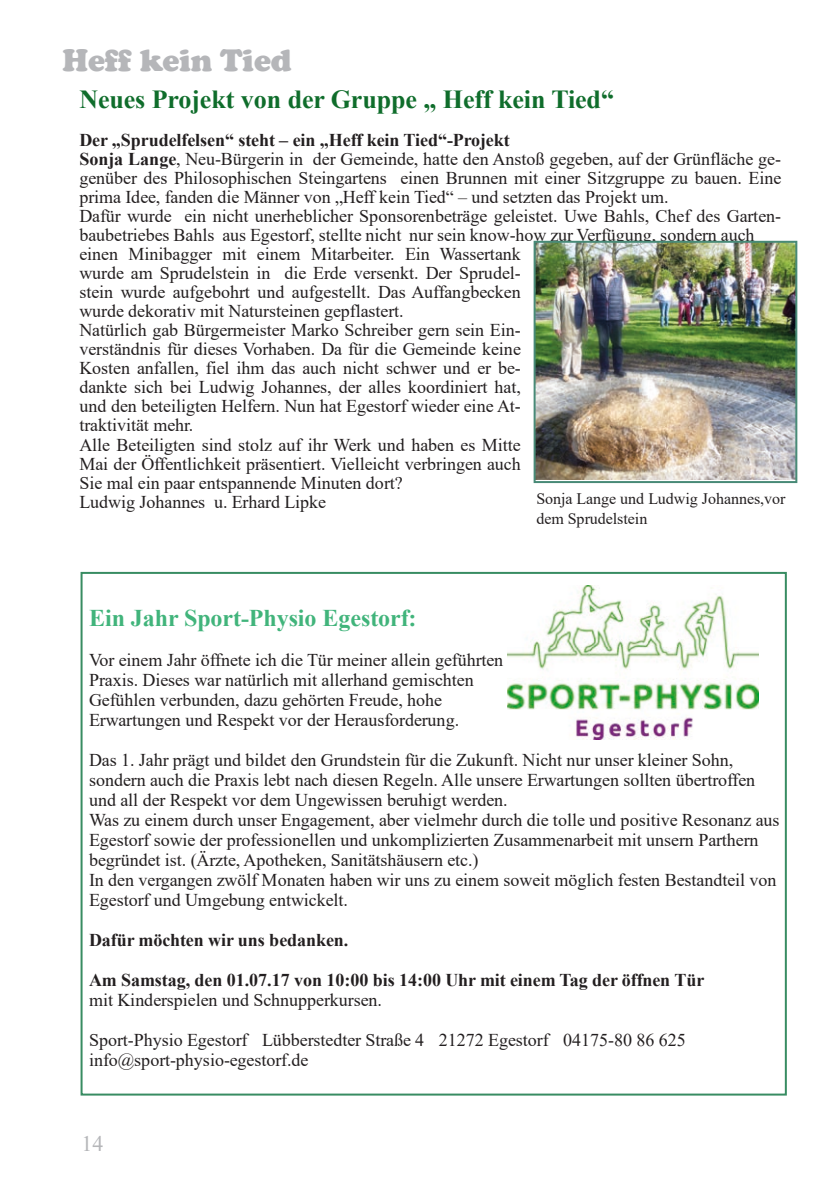
<style>
.page{position:relative;width:840px;height:1191px;background:#fff}
.page>*{position:absolute;margin:0;border:0;box-sizing:border-box;transform-origin:0 0}
.t1{font:900 32px "Cooper";letter-spacing:-.005em;color:#b5b6b9}
.t2{font:700 26px "Times New Roman";color:#0f6d2b}
.t3{font:700 24px "Times New Roman";color:#41b47b}
.t4{font:22px "Times New Roman";color:#b5b6b9}
.t5{font:18px/19px "Times New Roman";color:#231f20}
.t6{font:700 18px "Times New Roman";color:#231f20}
.t7{font:16px/20px "Times New Roman";color:#231f20}
.s1{font-weight:700}
</style>
<div class="page">
<img style="left:536px;top:244px;width:257px;height:236px">
<div style="left:533px;top:241px;width:263px;height:242px;border:2px solid #488a77"></div>
<img style="left:507px;top:586px;width:251px;height:153px">
<h1 class="t1" style="left:62px;top:42px;width:230px">Heff kein Tied</h1>
<h2 class="t2" style="left:79px;top:81px;width:536px">Neues Projekt von der Gruppe „ Heff kein Tied“</h2>
<p class="t5" style="left:79px;top:130px;width:703px"><span class="s1">Der „Sprudelfelsen“ steht – ein „Heff kein Tied“-Projekt<br>Sonja Lange</span>, Neu-Bürgerin in der Gemeinde, hatte den Anstoß gegeben, auf der Grünfläche ge‐ genüber des Philosophischen Steingartens einen Brunnen mit einer Sitzgruppe zu bauen. Eine prima Idee, fanden die Männer von „Heff kein Tied“ – und setzten das Projekt um.<br>Dafür wurde ein nicht unerheblicher Sponsorenbeträge geleistet. Uwe Bahls, Chef des Garten‐ baubetriebes Bahls aus Egestorf, stellte nicht nur sein know-how zur Verfügung, sondern auch einen Minibagger mit einem Mitarbeiter. Ein Wassertank<br>wurde am Sprudelstein in die Erde versenkt. Der Sprudel‐<br>stein wurde aufgebohrt und aufgestellt. Das Auffangbecken<br>wurde dekorativ mit Natursteinen gepflastert.<br>Natürlich gab Bürgermeister Marko Schreiber gern sein Ein‐<br>verständnis für dieses Vorhaben. Da für die Gemeinde keine<br>Kosten anfallen, fiel ihm das auch nicht schwer und er be‐<br>dankte sich bei Ludwig Johannes, der alles koordiniert hat,<br>und den beteiligten Helfern. Nun hat Egestorf wieder eine At‐<br>traktivität mehr.<br>Alle Beteiligten sind stolz auf ihr Werk und haben es Mitte<br>Mai der Öffentlichkeit präsentiert. Vielleicht verbringen auch<br>Sie mal ein paar entspannende Minuten dort?<br>Ludwig Johannes u. Erhard Lipke</p>
<p class="t7" style="left:536px;top:488px;width:250px">Sonja Lange und Ludwig Johannes,vor dem Sprudelstein</p>
<h3 class="t3" style="left:89px;top:600px;width:329px">Ein Jahr Sport-Physio Egestorf:</h3>
<p class="t5" style="left:89px;top:649px;width:415px;line-height:20px">Vor einem Jahr öffnete ich die Tür meiner allein geführten Praxis. Dieses war natürlich mit allerhand gemischten Gefühlen verbunden, dazu gehörten Freude, hohe Erwartungen und Respekt vor der Herausforderung.</p>
<p class="t5" style="left:89px;top:749px;width:691px;line-height:20px">Das 1. Jahr prägt und bildet den Grundstein für die Zukunft. Nicht nur unser kleiner Sohn, sondern auch die Praxis lebt nach diesen Regeln. Alle unsere Erwartungen sollten übertroffen und all der Respekt vor dem Ungewissen beruhigt werden.<br>Was zu einem durch unser Engagement, aber vielmehr durch die tolle und positive Resonanz aus Egestorf sowie der professionellen und unkomplizierten Zusammenarbeit mit unsern Parthern begründet ist. (Ärzte, Apotheken, Sanitätshäusern etc.)<br>In den vergangen zwölf Monaten haben wir uns zu einem soweit möglich festen Bestandteil von Egestorf und Umgebung entwickelt.</p>
<p class="t6" style="left:89px;top:926px;width:261px">Dafür möchten wir uns bedanken.</p>
<p class="t6" style="left:89px;top:966px;width:616px">Am Samstag, den 01.07.17 von 10:00 bis 14:00 Uhr mit einem Tag der öffnen Tür</p>
<p class="t5" style="left:89px;top:989px;width:294px">mit Kinderspielen und Schnupperkursen.</p>
<p class="t5" style="left:89px;top:1029px;width:598px;line-height:20px">Sport-Physio Egestorf Lübberstedter Straße 4 21272 Egestorf 04175-80 86 625 info@sport-physio-egestorf.de</p>
<p class="t4" style="left:81px;top:1127px;width:23px">14</p>
</div>
